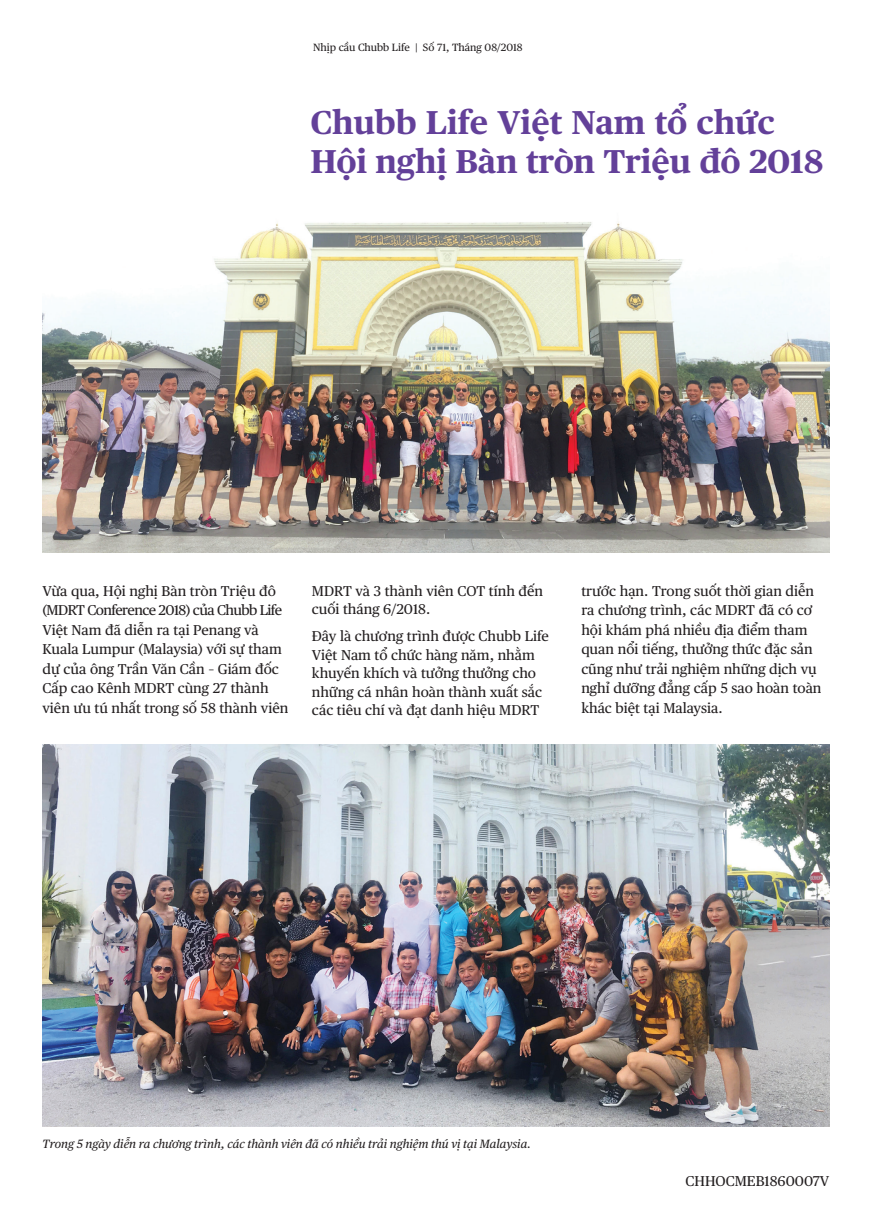
<style>
.page{position:relative;width:872px;height:1212px;background:#fff}
.page>*{position:absolute;margin:0;border:0;box-sizing:border-box;transform-origin:0 0}
.t1{font:700 33px/39.6px "Chubb Publico Text VN";letter-spacing:-.01em;color:#634099}
.t2{font:14.25px/19.5px "Chubb Publico Text VN";color:#231f20}
.t3{font:italic 12px "Chubb Publico Text VN";color:#231f20}
.t4{font:10.5px "Chubb Publico Text VN";color:#231f20}
</style>
<div class="page">
<img style="left:43px;top:744px;width:786px;height:383px">
<img style="left:43px;top:222px;width:786px;height:331px">
<p class="t4" style="left:313px;top:39px;width:211px">Nhịp cầu Chubb Life | Số 71, Tháng 08/2018</p>
<h1 class="t1" style="left:310px;top:100px;width:514px">Chubb Life Việt Nam tổ chức<br>Hội nghị Bàn tròn Triệu đô 2018</h1>
<p class="t2" style="left:43px;top:580px;width:247px">Vừa qua, Hội nghị Bàn tròn Triệu đô (MDRT Conference 2018) của Chubb Life Việt Nam đã diễn ra tại Penang và Kuala Lumpur (Malaysia) với sự tham dự của ông Trần Văn Cần – Giám đốc Cấp cao Kênh MDRT cùng 27 thành viên ưu tú nhất trong số 58 thành viên</p>
<p class="t2" style="left:312px;top:581px;width:233px;line-height:18.5px">MDRT và 3 thành viên COT tính đến cuối tháng 6/2018.</p>
<p class="t2" style="left:312px;top:626px;width:238px;line-height:18.5px">Đây là chương trình được Chubb Life<br>Việt Nam tổ chức hàng năm, nhằm khuyến khích và tưởng thưởng cho những cá nhân hoàn thành xuất sắc các tiêu chí và đạt danh hiệu MDRT</p>
<p class="t2" style="left:581px;top:580px;width:242px">trước hạn. Trong suốt thời gian diễn ra chương trình, các MDRT đã có cơ hội khám phá nhiều địa điểm tham quan nổi tiếng, thưởng thức đặc sản cũng như trải nghiệm những dịch vụ nghỉ dưỡng đẳng cấp 5 sao hoàn toàn khác biệt tại Malaysia.</p>
<p class="t3" style="left:43px;top:1135px;width:490px">Trong 5 ngày diễn ra chương trình, các thành viên đã có nhiều trải nghiệm thú vị tại Malaysia.</p>
<p class="t2" style="left:685px;top:1170px;width:145px">CHHOCMEB1860007V</p>
</div>
